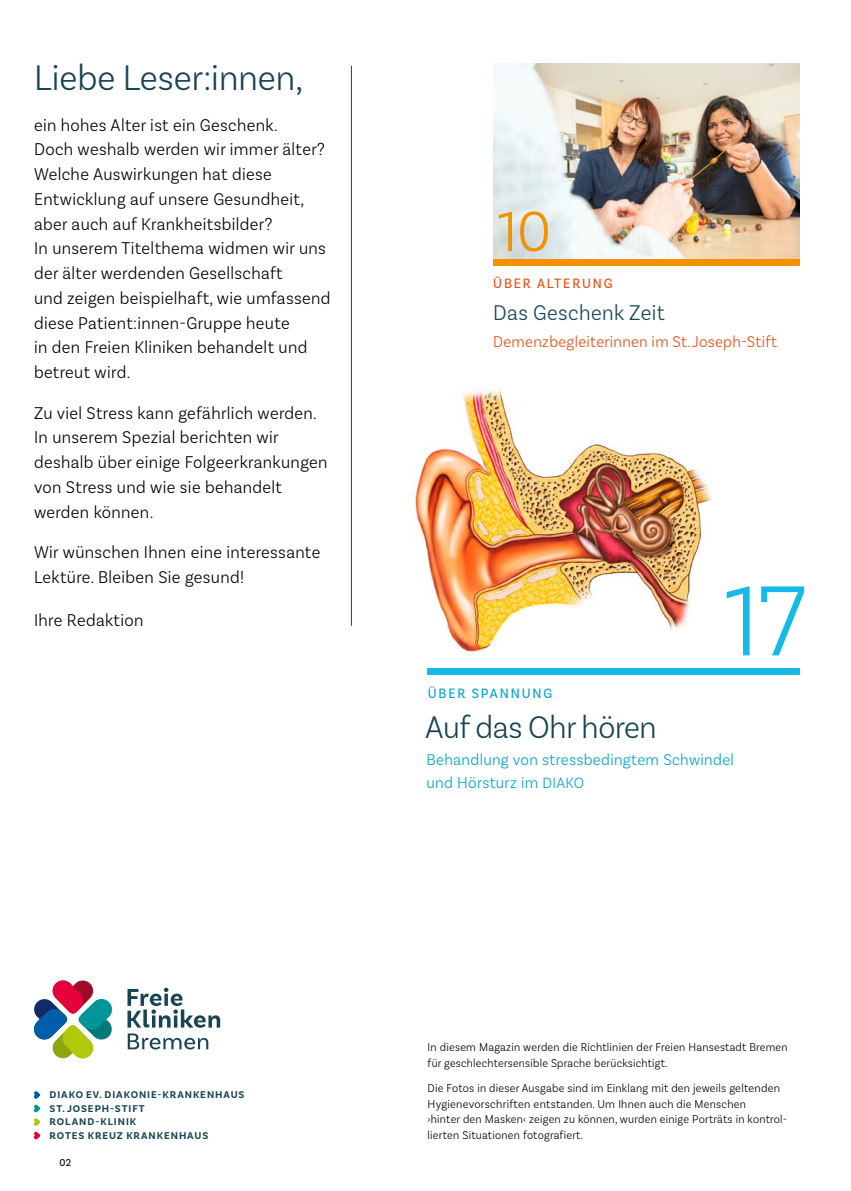
<style>
.page{position:relative;width:851px;height:1191px;background:#fff}
.page>*{position:absolute;margin:0;border:0;box-sizing:border-box;transform-origin:0 0}
.t1{font:300 105px "Basic Sans Narrow";color:#16bae7}
.t2{font:300 60px "Basic Sans Narrow";color:#f39200}
.t3{font:300 37.5px "Basic Sans Narrow";color:#194453}
.t4{font:300 33px "Basic Sans Narrow";letter-spacing:-.01em;color:#194453}
.t5{font:300 22.5px "Basic Sans Narrow";letter-spacing:.02em;color:#194453}
.t6{font:300 18px/24.8px "Basic Sans Narrow";letter-spacing:.02em;color:#000}
.t7{font:300 16.5px/22.5px "Basic Sans Narrow";letter-spacing:.02em;color:#00a4d2}
.t8{font:300 16.5px "Basic Sans Narrow";letter-spacing:.02em;color:#e94e0f}
.t9{font:14.25px "Basic Sans Narrow";letter-spacing:.13em;color:#e94e0f}
.t10{font:14.25px "Basic Sans Narrow";letter-spacing:.13em;color:#00a4d2}
.t11{font:300 12px/15.8px "Basic Sans Narrow";letter-spacing:.02em;color:#000}
.t12{font:10.5px "Basic Sans Narrow";color:#000}
.t13{font:700 10.35px/13.5px "Basic Sans";letter-spacing:.09em;color:#194453}
.s1{font-size:15.75px}
</style>
<div class="page">
<img style="left:412px;top:388px;width:299px;height:264px">
<img style="left:493px;top:63px;width:306px;height:196px">
<hr style="left:351px;top:66px;width:1px;height:559px;background:#194453">
<svg style="left:34px;top:980px;width:78px;height:79px"></svg>
<svg style="left:127px;top:987px;width:93px;height:62px"></svg>
<div style="left:493px;top:259px;width:306px;height:7px;background:#f39200"></div>
<div style="left:427px;top:668px;width:372px;height:7px;background:#16bae7"></div>
<svg style="left:34px;top:1091px;width:6px;height:7px"></svg>
<svg style="left:34px;top:1104px;width:6px;height:8px"></svg>
<svg style="left:34px;top:1118px;width:6px;height:7px"></svg>
<svg style="left:34px;top:1131px;width:6px;height:8px"></svg>
<h3 class="t3" style="left:34px;top:58px;width:270px">Liebe Leser:innen,</h3>
<p class="t6" style="left:34px;top:113px;width:298px">ein hohes Alter ist ein Geschenk.<br>Doch weshalb werden wir immer älter?<br>Welche Auswirkungen hat diese Entwicklung auf unsere Gesundheit, aber auch auf Krankheitsbilder?<br>In unserem Titelthema widmen wir uns der älter werdenden Gesellschaft<br>und zeigen beispielhaft, wie umfassend diese Patient:innen-Gruppe heute<br>in den Freien Kliniken behandelt und betreut wird.</p>
<p class="t6" style="left:34px;top:401px;width:295px">Zu viel Stress kann gefährlich werden.<br>In unserem Spezial berichten wir deshalb über einige Folgeerkrankungen von Stress und wie sie behandelt werden können.</p>
<p class="t6" style="left:34px;top:540px;width:288px">Wir wünschen Ihnen eine interessante<br>Lektüre. Bleiben Sie gesund!</p>
<p class="t6" style="left:34px;top:608px;width:111px">Ihre Redaktion</p>
<h2 class="t2" style="left:497px;top:200px;width:55px">10</h2>
<p class="t9" style="left:493px;top:276px;width:121px">ÜBER ALTERUNG</p>
<p class="t5" style="left:493px;top:300px;width:173px">Das Geschenk Zeit</p>
<p class="t8" style="left:493px;top:332px;width:285px">Demenzbegleiterinnen im St.Joseph-Stift</p>
<p class="t10" style="left:427px;top:685px;width:126px">ÜBER SPANNUNG</p>
<h1 class="t1" style="left:724px;top:565px;width:84px">17</h1>
<h3 class="t4" style="left:425px;top:710px;width:233px">Auf das Ohr hören</h3>
<p class="t7" style="left:426px;top:749px;width:309px">Behandlung von stressbedingtem Schwindel und Hörsturz im <span class="s1">DIAKO</span></p>
<p class="t13" style="left:50px;top:1088px;width:196px">DIAKO EV. DIAKONIE-KRANKENHAUS<br>ST. JOSEPH-STIFT<br>ROLAND-KLINIK<br>ROTES KREUZ KRANKENHAUS</p>
<p class="t12" style="left:60px;top:1156px;width:13px">02</p>
<p class="t11" style="left:427px;top:1039px;width:361px">In diesem Magazin werden die Richtlinien der Freien Hansestadt Bremen für geschlechtersensible Sprache berücksichtigt.</p>
<p class="t11" style="left:427px;top:1080px;width:361px">Die Fotos in dieser Ausgabe sind im Einklang mit den jeweils geltenden Hygienevorschriften entstanden. Um Ihnen auch die Menschen<br>›hinter den Masken‹ zeigen zu können, wurden einige Porträts in kontrol&shy;lierten Situationen fotografiert.</p>
</div>
